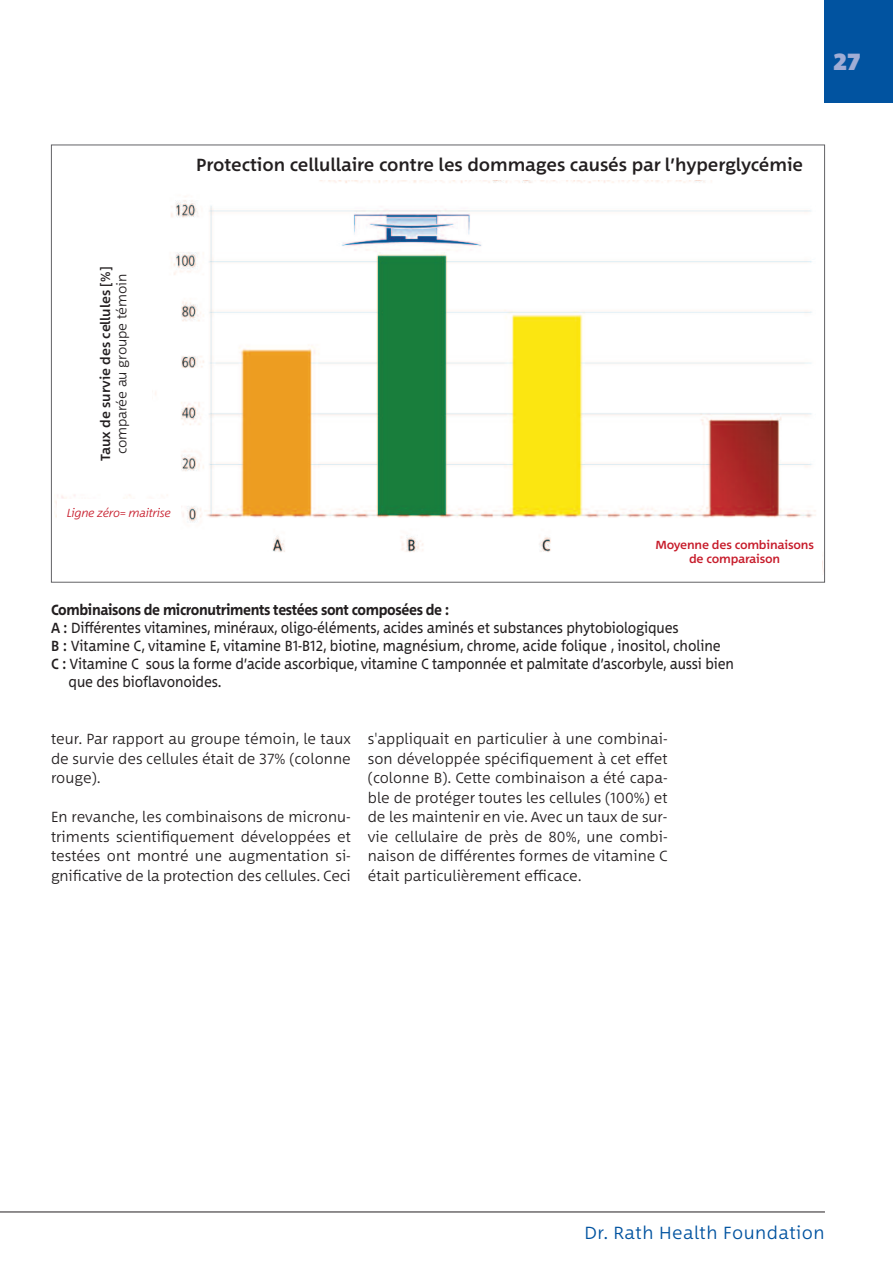
<style>
.page{position:relative;width:893px;height:1263px;background:#fff}
.page>*{position:absolute;margin:0;border:0;box-sizing:border-box;transform-origin:0 0}
.t1{font:900 24px "Between 2";color:#a0add5}
.t2{font:500 18px "Between 2";letter-spacing:-.005em;color:#231f20}
.t3{font:300 18px "Between 2";letter-spacing:.025em;color:#0153a0}
.t4{font:300 15px/19.5px "Between 2";letter-spacing:.005em;color:#231f20;text-align:justify}
.t5{font:15px "Between 2";letter-spacing:-.01em;color:#231f20;scale:.9 1}
.t6{font:700 15px "Between 2";letter-spacing:-.025em;color:#231f20;scale:.9 1}
.t7{font:500 13.5px "Between 2";letter-spacing:-.005em;color:#231f20}
.t8{font:300 13.5px "Between 2";letter-spacing:-.005em;color:#231f20}
.t9{font:500 12px/14.4px "Between 2";letter-spacing:-.015em;color:#c71c2b;text-align:center}
.t10{font:italic 300 12px "Between 2";letter-spacing:-.015em;color:#c71c2b}
.s1{font-weight:500}
</style>
<div class="page">
<div style="left:825px;top:0;width:68px;height:102px;background:#0153a0"></div>
<hr style="left:0;top:1211px;width:825px;height:1px;background:#231f20">
<img style="left:55px;top:180px;width:768px;height:389px">
<div style="left:78px;top:250px;width:73px;height:228px;background:#fff"></div>
<div style="left:57px;top:500px;width:124px;height:27px;background:#fff"></div>
<div style="left:648px;top:527px;width:173px;height:51px;background:#fff"></div>
<h1 class="t1" style="left:833px;top:46px;width:29px">27</h1>
<p class="t2" style="left:196px;top:154px;width:608px">Protection cellullaire contre les dommages causés par l’hyperglycémie</p>
<p class="t7" style="left:97px;top:461px;width:196px;rotate:-90deg">Taux de survie des cellules [%]</p>
<p class="t8" style="left:113px;top:454px;width:182px;rotate:-90deg">comparée au groupe témoin</p>
<p class="t10" style="left:67px;top:504px;width:106px">Ligne zéro= maitrise</p>
<p class="t9" style="left:655px;top:537px;width:160px">Moyenne des combinaisons de comparaison</p>
<p class="t6" style="left:51px;top:601px;width:444px">combinaisons de micronutriments testées sont composées de :</p>
<p class="t5" style="left:51px;top:619px;width:699px"><span class="s1">A :</span> Différentes vitamines, minéraux, oligo-éléments, acides aminés et substances phytobiologiques</p>
<p class="t5" style="left:51px;top:637px;width:746px"><span class="s1">B :</span> Vitamine C, vitamine E, vitamine B1-B12, biotine, magnésium, chrome, acide folique , inositol, choline</p>
<p class="t5" style="left:51px;top:655px;width:760px"><span class="s1">C :</span> Vitamine C sous la forme d’acide ascorbique, vitamine C tamponnée et palmitate d’ascorbyle, aussi bien</p>
<p class="t5" style="left:69px;top:673px;width:172px">que des bioflavonoides.</p>
<p class="t4" style="left:51px;top:729px;width:301px">teur. Par rapport au groupe témoin, le taux de survie des cellules était de 37% (colonne rouge).</p>
<p class="t4" style="left:51px;top:807px;width:301px">En revanche, les combinaisons de micronu&shy;triments scientifiquement développées et testées ont montré une augmentation si&shy;gnificative de la protection des cellules. Ceci</p>
<p class="t4" style="left:368px;top:729px;width:301px">s'appliquait en particulier à une combinai&shy;son développée spécifiquement à cet effet (colonne B). Cette combinaison a été capa&shy;ble de protéger toutes les cellules (100%) et de les maintenir en vie. Avec un taux de sur&shy;vie cellulaire de près de 80%, une combi&shy;naison de différentes formes de vitamine C était particulièrement efficace.</p>
<p class="t3" style="left:584px;top:1221px;width:242px">Dr. Rath Health Foundation</p>
</div>
